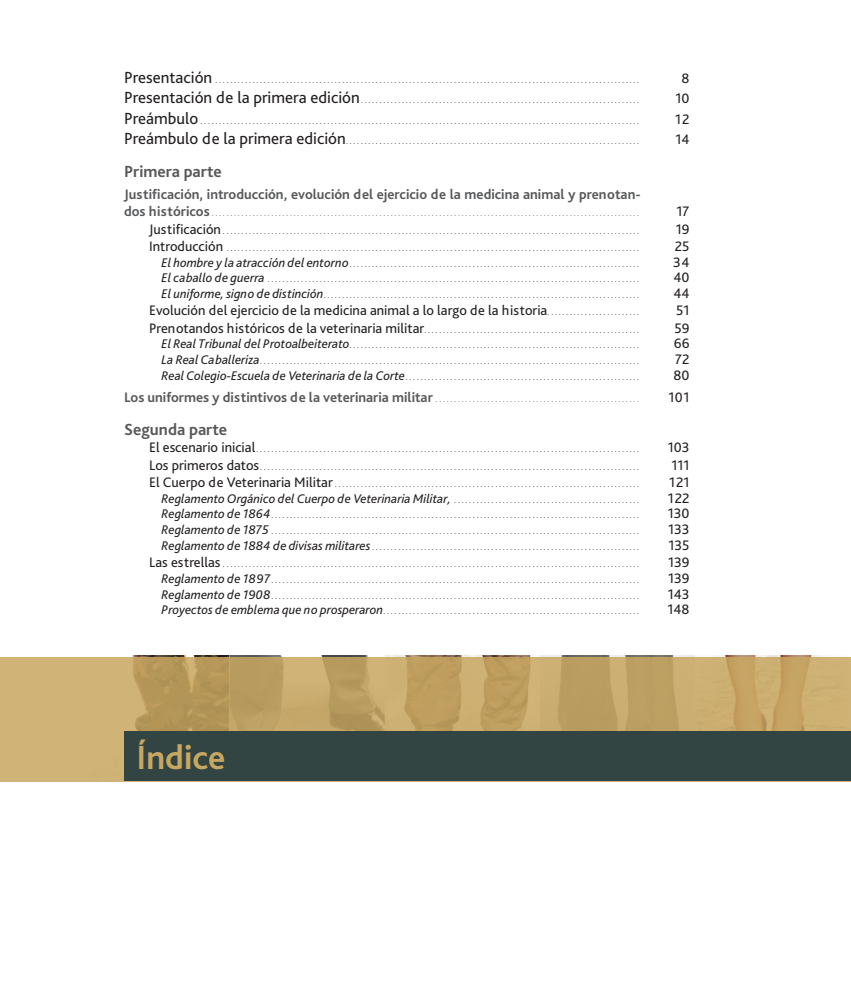
<style>
.page{position:relative;width:851px;height:993px;background:#fff}
.page>*{position:absolute;margin:0;border:0;box-sizing:border-box;transform-origin:0 0}
.t1{font:700 35px "Bliss Pro";color:#c8a761}
.t2{font:700 16.88px "Bliss Pro";color:#57585a}
.t3{font:14.38px "Bliss Pro";color:#231f20}
.t4{font:700 14.38px "Bliss Pro";color:#57585a}
.t5{font:8.12px "Bliss Pro";color:#231f20}
.t6{font:8.12px "Bliss Pro";color:#57585a}
.s1{font-size:16.88px}
.s2{font-weight:700;font-size:14.38px}
.s3{font-size:14.38px}
.s4{font-style:italic;font-size:13.12px}
.s5{font-size:8.12px}
</style>
<div class="page">
<svg style="left:0;top:657px;width:850px;height:124px;background:#c4a669"></svg>
<div style="left:124px;top:731px;width:726px;height:50px;background:#334543"></div>
<p class="t5" style="left:124px;top:75px;width:516px"><span class="s1">Presentación</span> . . . . . . . . . . . . . . . . . . . . . . . . . . . . . . . . . . . . . . . . . . . . . . . . . . . . . . . . . . . . . . . . . . . . . . . . . . . . . . . . . . . . . . . . . . . . . . . . . . . . . . . . . . . . . . . . . .</p>
<p class="t3" style="left:681px;top:69px;width:10px">8</p>
<p class="t5" style="left:124px;top:96px;width:516px"><span class="s1">Presentación de la primera edición</span> . . . . . . . . . . . . . . . . . . . . . . . . . . . . . . . . . . . . . . . . . . . . . . . . . . . . . . . . . . . . . . . . . . . . . . . . . . .</p>
<p class="t3" style="left:675px;top:90px;width:16px">10</p>
<p class="t5" style="left:124px;top:116px;width:516px"><span class="s1">Preámbulo</span> . . . . . . . . . . . . . . . . . . . . . . . . . . . . . . . . . . . . . . . . . . . . . . . . . . . . . . . . . . . . . . . . . . . . . . . . . . . . . . . . . . . . . . . . . . . . . . . . . . . . . . . . . . . . . . . . . . . . . .</p>
<p class="t3" style="left:675px;top:110px;width:16px">12</p>
<p class="t5" style="left:124px;top:136px;width:516px"><span class="s1">Preámbulo de la primera edición</span> . . . . . . . . . . . . . . . . . . . . . . . . . . . . . . . . . . . . . . . . . . . . . . . . . . . . . . . . . . . . . . . . . . . . . . . . . . . . . . .</p>
<p class="t3" style="left:675px;top:130px;width:16px">14</p>
<p class="t2" style="left:124px;top:161px;width:99px">Primera parte</p>
<p class="t4" style="left:124px;top:185px;width:518px">Justificación, introducción, evolución del ejercicio de la medicina animal y prenotan-</p>
<p class="t6" style="left:124px;top:208px;width:516px"><span class="s2">dos históricos</span> . . . . . . . . . . . . . . . . . . . . . . . . . . . . . . . . . . . . . . . . . . . . . . . . . . . . . . . . . . . . . . . . . . . . . . . . . . . . . . . . . . . . . . . . . . . . . . . . . . . . . . . . . . . . . . . . . . .</p>
<p class="t3" style="left:676px;top:202px;width:14px">17</p>
<p class="t5" style="left:149px;top:226px;width:491px"><span class="s3">Justificación</span> . . . . . . . . . . . . . . . . . . . . . . . . . . . . . . . . . . . . . . . . . . . . . . . . . . . . . . . . . . . . . . . . . . . . . . . . . . . . . . . . . . . . . . . . . . . . . . . . . . . . . . . . . . . . . . . .</p>
<p class="t3" style="left:675px;top:220px;width:15px">19</p>
<p class="t5" style="left:149px;top:243px;width:491px"><span class="s3">Introducción</span> . . . . . . . . . . . . . . . . . . . . . . . . . . . . . . . . . . . . . . . . . . . . . . . . . . . . . . . . . . . . . . . . . . . . . . . . . . . . . . . . . . . . . . . . . . . . . . . . . . . . . . . . . . . . . . .</p>
<p class="t3" style="left:674px;top:237px;width:16px">25</p>
<p class="t5" style="left:162px;top:259px;width:479px"><span class="s4">El hombre y la atracción del entorno</span> . . . . . . . . . . . . . . . . . . . . . . . . . . . . . . . . . . . . . . . . . . . . . . . . . . . . . . . . . . . . . . . . . . . . . . . . . . . . . .</p>
<p class="t3" style="left:673px;top:253px;width:18px">34</p>
<p class="t5" style="left:162px;top:274px;width:479px"><span class="s4">El caballo de guerra</span> . . . . . . . . . . . . . . . . . . . . . . . . . . . . . . . . . . . . . . . . . . . . . . . . . . . . . . . . . . . . . . . . . . . . . . . . . . . . . . . . . . . . . . . . . . . . . . . . . . . .</p>
<p class="t3" style="left:673px;top:268px;width:18px">40</p>
<p class="t5" style="left:162px;top:290px;width:479px"><span class="s4">El uniforme, signo de distinción</span> . . . . . . . . . . . . . . . . . . . . . . . . . . . . . . . . . . . . . . . . . . . . . . . . . . . . . . . . . . . . . . . . . . . . . . . . . . . . . . . . . . . . .</p>
<p class="t3" style="left:673px;top:284px;width:18px">44</p>
<p class="t3" style="left:149px;top:301px;width:491px">Evolución del ejercicio de la medicina animal a lo largo de la historia <span class="s5">. . . . . . . . . . . . . . . . . . . . . . . . .</span></p>
<p class="t3" style="left:676px;top:301px;width:15px">51</p>
<p class="t5" style="left:149px;top:325px;width:491px"><span class="s3">Prenotandos históricos de la veterinaria militar</span> . . . . . . . . . . . . . . . . . . . . . . . . . . . . . . . . . . . . . . . . . . . . . . . . . . . . . . . . . .</p>
<p class="t3" style="left:674px;top:319px;width:17px">59</p>
<p class="t5" style="left:162px;top:340px;width:479px"><span class="s4">El Real Tribunal del Protoalbeiterato</span> . . . . . . . . . . . . . . . . . . . . . . . . . . . . . . . . . . . . . . . . . . . . . . . . . . . . . . . . . . . . . . . . . . . . . . . . . . . . . .</p>
<p class="t3" style="left:673px;top:334px;width:17px">66</p>
<p class="t5" style="left:162px;top:356px;width:479px"><span class="s4">La Real Caballeriza</span> . . . . . . . . . . . . . . . . . . . . . . . . . . . . . . . . . . . . . . . . . . . . . . . . . . . . . . . . . . . . . . . . . . . . . . . . . . . . . . . . . . . . . . . . . . . . . . . . . . . . . .</p>
<p class="t3" style="left:675px;top:350px;width:16px">72</p>
<p class="t5" style="left:162px;top:372px;width:479px"><span class="s4">Real Colegio-Escuela de Veterinaria de la Corte</span> . . . . . . . . . . . . . . . . . . . . . . . . . . . . . . . . . . . . . . . . . . . . . . . . . . . . . . . . . . . . . . .</p>
<p class="t3" style="left:673px;top:366px;width:18px">80</p>
<p class="t6" style="left:124px;top:394px;width:516px"><span class="s2">Los uniformes y distintivos de la veterinaria militar</span> . . . . . . . . . . . . . . . . . . . . . . . . . . . . . . . . . . . . . . . . . . . . . . . . . . . . . . .</p>
<p class="t3" style="left:668px;top:388px;width:22px">101</p>
<p class="t2" style="left:124px;top:419px;width:105px">Segunda parte</p>
<p class="t5" style="left:149px;top:444px;width:491px"><span class="s3">El escenario inicial</span> . . . . . . . . . . . . . . . . . . . . . . . . . . . . . . . . . . . . . . . . . . . . . . . . . . . . . . . . . . . . . . . . . . . . . . . . . . . . . . . . . . . . . . . . . . . . . . . . . . . . . . .</p>
<p class="t3" style="left:667px;top:438px;width:23px">103</p>
<p class="t5" style="left:149px;top:461px;width:491px"><span class="s3">Los primeros datos</span> . . . . . . . . . . . . . . . . . . . . . . . . . . . . . . . . . . . . . . . . . . . . . . . . . . . . . . . . . . . . . . . . . . . . . . . . . . . . . . . . . . . . . . . . . . . . . . . . . . . . . .</p>
<p class="t3" style="left:671px;top:455px;width:20px">111</p>
<p class="t5" style="left:149px;top:479px;width:491px"><span class="s3">El Cuerpo de Veterinaria Militar</span> . . . . . . . . . . . . . . . . . . . . . . . . . . . . . . . . . . . . . . . . . . . . . . . . . . . . . . . . . . . . . . . . . . . . . . . . . . . . . . . . . .</p>
<p class="t3" style="left:669px;top:473px;width:22px">121</p>
<p class="t5" style="left:162px;top:494px;width:479px"><span class="s4">Reglamento Orgánico del Cuerpo de Veterinaria Militar,</span> . . . . . . . . . . . . . . . . . . . . . . . . . . . . . . . . . . . . . . . . . . . . . . . . . .</p>
<p class="t3" style="left:667px;top:488px;width:23px">122</p>
<p class="t5" style="left:162px;top:510px;width:479px"><span class="s4">Reglamento de 1864</span> . . . . . . . . . . . . . . . . . . . . . . . . . . . . . . . . . . . . . . . . . . . . . . . . . . . . . . . . . . . . . . . . . . . . . . . . . . . . . . . . . . . . . . . . . . . . . . . . . . .</p>
<p class="t3" style="left:667px;top:504px;width:23px">130</p>
<p class="t5" style="left:162px;top:526px;width:479px"><span class="s4">Reglamento de 1875</span> . . . . . . . . . . . . . . . . . . . . . . . . . . . . . . . . . . . . . . . . . . . . . . . . . . . . . . . . . . . . . . . . . . . . . . . . . . . . . . . . . . . . . . . . . . . . . . . . . . .</p>
<p class="t3" style="left:668px;top:520px;width:23px">133</p>
<p class="t5" style="left:162px;top:542px;width:479px"><span class="s4">Reglamento de 1884 de divisas militares</span> . . . . . . . . . . . . . . . . . . . . . . . . . . . . . . . . . . . . . . . . . . . . . . . . . . . . . . . . . . . . . . . . . . . . . . . .</p>
<p class="t3" style="left:668px;top:536px;width:23px">135</p>
<p class="t5" style="left:149px;top:559px;width:491px"><span class="s3">Las estrellas</span> . . . . . . . . . . . . . . . . . . . . . . . . . . . . . . . . . . . . . . . . . . . . . . . . . . . . . . . . . . . . . . . . . . . . . . . . . . . . . . . . . . . . . . . . . . . . . . . . . . . . . . . . . . . . . . . .</p>
<p class="t3" style="left:668px;top:553px;width:23px">139</p>
<p class="t5" style="left:162px;top:575px;width:479px"><span class="s4">Reglamento de 1897</span> . . . . . . . . . . . . . . . . . . . . . . . . . . . . . . . . . . . . . . . . . . . . . . . . . . . . . . . . . . . . . . . . . . . . . . . . . . . . . . . . . . . . . . . . . . . . . . . . . . .</p>
<p class="t3" style="left:668px;top:569px;width:23px">139</p>
<p class="t5" style="left:162px;top:590px;width:479px"><span class="s4">Reglamento de 1908</span> . . . . . . . . . . . . . . . . . . . . . . . . . . . . . . . . . . . . . . . . . . . . . . . . . . . . . . . . . . . . . . . . . . . . . . . . . . . . . . . . . . . . . . . . . . . . . . . . . . .</p>
<p class="t3" style="left:667px;top:584px;width:23px">143</p>
<p class="t5" style="left:162px;top:606px;width:479px"><span class="s4">Proyectos de emblema que no prosperaron</span> . . . . . . . . . . . . . . . . . . . . . . . . . . . . . . . . . . . . . . . . . . . . . . . . . . . . . . . . . . . . . . . . . . . . .</p>
<p class="t3" style="left:667px;top:600px;width:24px">148</p>
<h1 class="t1" style="left:137px;top:735px;width:90px">Índice</h1>
</div>
